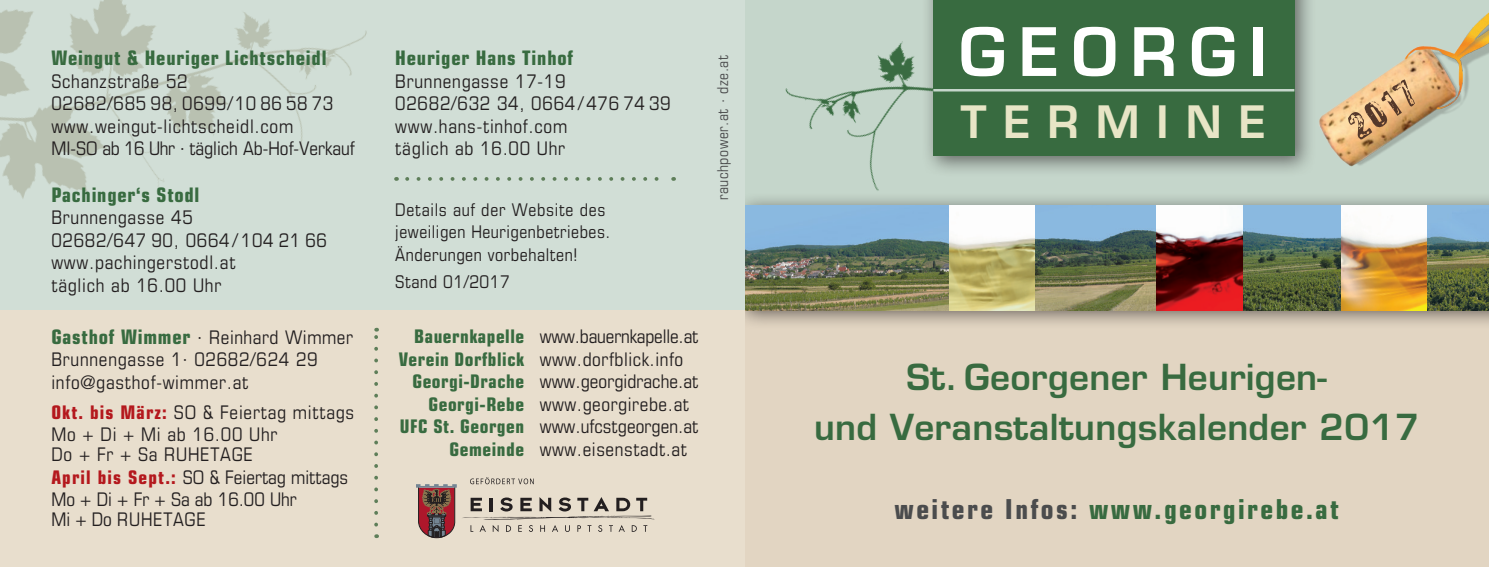
<style>
.page{position:relative;width:1489px;height:567px;background:#fff}
.page>*{position:absolute;margin:0;border:0;box-sizing:border-box;transform-origin:0 0}
.t1{font:600 65px "Eurostile";letter-spacing:.19em;color:#fff}
.t2{font:600 43.5px "Eurostile";letter-spacing:.39em;color:#e8e5c6}
.t3{font:39.25px "Raw Normal";color:#54382a}
.t4{font:600 35px "Eurostile";letter-spacing:.01em;color:#386b40}
.t5{font:700 condensed 27.5px "Eurostile";letter-spacing:.09em;color:#386b40}
.t6{font:700 condensed 20px "Eurostile";letter-spacing:.04em;color:#386b40}
.t7{font:condensed 18.75px/22.5px "Eurostile";letter-spacing:.04em;color:#231f20}
.t8{font:condensed 18.75px/22.5px "Eurostile";color:#231f20}
.t9{font:condensed 18.75px "Eurostile";letter-spacing:.005em;color:#231f20}
.t10{font:condensed 18.75px "Eurostile";letter-spacing:-.01em;color:#231f20}
.t11{font:condensed 17.5px "Eurostile";letter-spacing:.03em;color:#231f20}
.t12{font:condensed 15px "Eurostile";letter-spacing:.035em;color:#4b4c4d}
.s1{font-weight:700;font-size:20px;color:#386b40}
.s2{font-weight:700;color:#b4181d}
.s3{font-weight:700;color:#386b40}
.s4{color:#4b4c4d}
</style>
<div class="page">
<div style="left:730px;top:0;width:758px;height:241px;background:#c5d6cb"></div>
<div style="left:921px;top:0;width:394px;height:177px;background:#231f20;opacity:.6"></div>
<div style="left:933px;top:0;width:361px;height:156px;background:#386b40"></div>
<img style="left:785px;top:7px;width:150px;height:184px">
<hr style="left:933px;top:89px;width:361px;height:2px;background:#c5d6cb">
<div style="left:730px;top:218px;width:758px;height:349px;background:#e2d5c2"></div>
<div style="left:730px;top:192px;width:758px;height:138px;background:#231f20;opacity:.65"></div>
<img style="left:744px;top:206px;width:744px;height:104px">
<img style="left:1156px;top:206px;width:85px;height:104px">
<img style="left:949px;top:206px;width:85px;height:104px">
<img style="left:1341px;top:206px;width:85px;height:104px">
<div style="left:0;top:0;width:744px;height:567px;background:#d1ded6"></div>
<img style="left:0;top:0;width:398px;height:199px">
<div style="left:0;top:310px;width:744px;height:257px;background:#e8decd"></div>
<svg style="left:416px;top:477px;width:239px;height:62px"></svg>
<svg style="left:374px;top:328px;width:4px;height:197px"></svg>
<img style="left:1311px;top:0;width:177px;height:172px">
<svg style="left:407px;top:177px;width:252px;height:4px"></svg>
<p class="t6" style="left:51px;top:46px;width:276px">Weingut &amp; Heuriger Lichtscheidl</p>
<p class="t7" style="left:51px;top:69px;width:138px">Schanzstraße 52</p>
<p class="t7" style="left:51px;top:92px;width:283px">02682/685 98, 0699/10 86 58 73</p>
<p class="t7" style="left:51px;top:114px;width:243px">www.weingut-lichtscheidl.com</p>
<p class="t8" style="left:51px;top:137px;width:305px">MI-SO ab 16 Uhr · täglich Ab-Hof-Verkauf</p>
<p class="t6" style="left:51px;top:182px;width:149px">Pachinger‘s Stodl</p>
<p class="t7" style="left:51px;top:206px;width:143px">Brunnengasse 45</p>
<p class="t7" style="left:51px;top:228px;width:277px">02682/647 90, 0664/104 21 66</p>
<p class="t7" style="left:51px;top:251px;width:186px">www.pachingerstodl.at</p>
<p class="t7" style="left:51px;top:273px;width:171px">täglich ab 16.00 Uhr</p>
<p class="t7" style="left:51px;top:326px;width:303px"><span class="s1">Gasthof Wimmer</span> · Reinhard Wimmer</p>
<p class="t7" style="left:51px;top:348px;width:268px">Brunnengasse 1· 02682/624 29</p>
<p class="t7" style="left:51px;top:371px;width:199px">info@gasthof-wimmer.at</p>
<p class="t7" style="left:51px;top:401px;width:304px"><span class="s2">Okt. bis März:</span> SO &amp; Feiertag mittags<br>Mo + Di + Mi ab 16.00 Uhr</p>
<p class="t7" style="left:51px;top:443px;width:203px">Do + Fr + Sa RUHETAGE</p>
<p class="t8" style="left:51px;top:466px;width:298px"><span class="s2">April bis Sept.:</span> SO &amp; Feiertag mittags<br>Mo + Di + Fr + Sa ab 16.00 Uhr</p>
<p class="t7" style="left:51px;top:508px;width:156px">Mi + Do RUHETAGE</p>
<p class="t6" style="left:395px;top:46px;width:179px">Heuriger Hans Tinhof</p>
<p class="t7" style="left:395px;top:69px;width:172px">Brunnengasse 17-19</p>
<p class="t7" style="left:395px;top:92px;width:277px">02682/632 34, 0664/476 74 39</p>
<p class="t7" style="left:395px;top:114px;width:173px">www.hans-tinhof.com</p>
<p class="t7" style="left:395px;top:137px;width:171px">täglich ab 16.00 Uhr</p>
<p class="t11" style="left:395px;top:199px;width:212px">Details auf der Website des</p>
<p class="t11" style="left:395px;top:222px;width:217px">jeweiligen Heurigenbetriebes.</p>
<p class="t11" style="left:395px;top:244px;width:184px">Änderungen vorbehalten!</p>
<p class="t11" style="left:395px;top:272px;width:116px">Stand 01/2017</p>
<p class="t10" style="left:414px;top:325px;width:286px"><span class="s3">Bauernkapelle</span> www.bauernkapelle.at</p>
<p class="t7" style="left:398px;top:348px;width:286px"><span class="s3">Verein Dorfblick</span> www.dorfblick.info</p>
<p class="t9" style="left:412px;top:370px;width:287px"><span class="s3">Georgi-Drache</span> www.georgidrache.at</p>
<p class="t7" style="left:428px;top:393px;width:262px"><span class="s3">Georgi-Rebe</span> www.georgirebe.at</p>
<p class="t9" style="left:400px;top:415px;width:300px"><span class="s3">UFC St. Georgen</span> www.ufcstgeorgen.at</p>
<p class="t7" style="left:449px;top:438px;width:239px"><span class="s3">Gemeinde</span> www.eisenstadt.at</p>
<p class="t12" style="left:713px;top:200px;width:146px;rotate:-90deg">rauchpower.at · dze.at</p>
<p class="t1" style="left:959px;top:11px;width:309px">GEORGI</p>
<p class="t2" style="left:960px;top:95px;width:306px">TERMINE</p>
<p class="t3" style="left:1340px;top:113px;width:73px;rotate:-34deg">2017</p>
<p class="t4" style="left:906px;top:355px;width:422px">St. Georgener Heurigen-</p>
<p class="t4" style="left:814px;top:405px;width:606px">und Veranstaltungskalender 2017</p>
<p class="t5" style="left:894px;top:493px;width:446px"><span class="s4">weitere Infos:</span> www.georgirebe.at</p>
</div>
